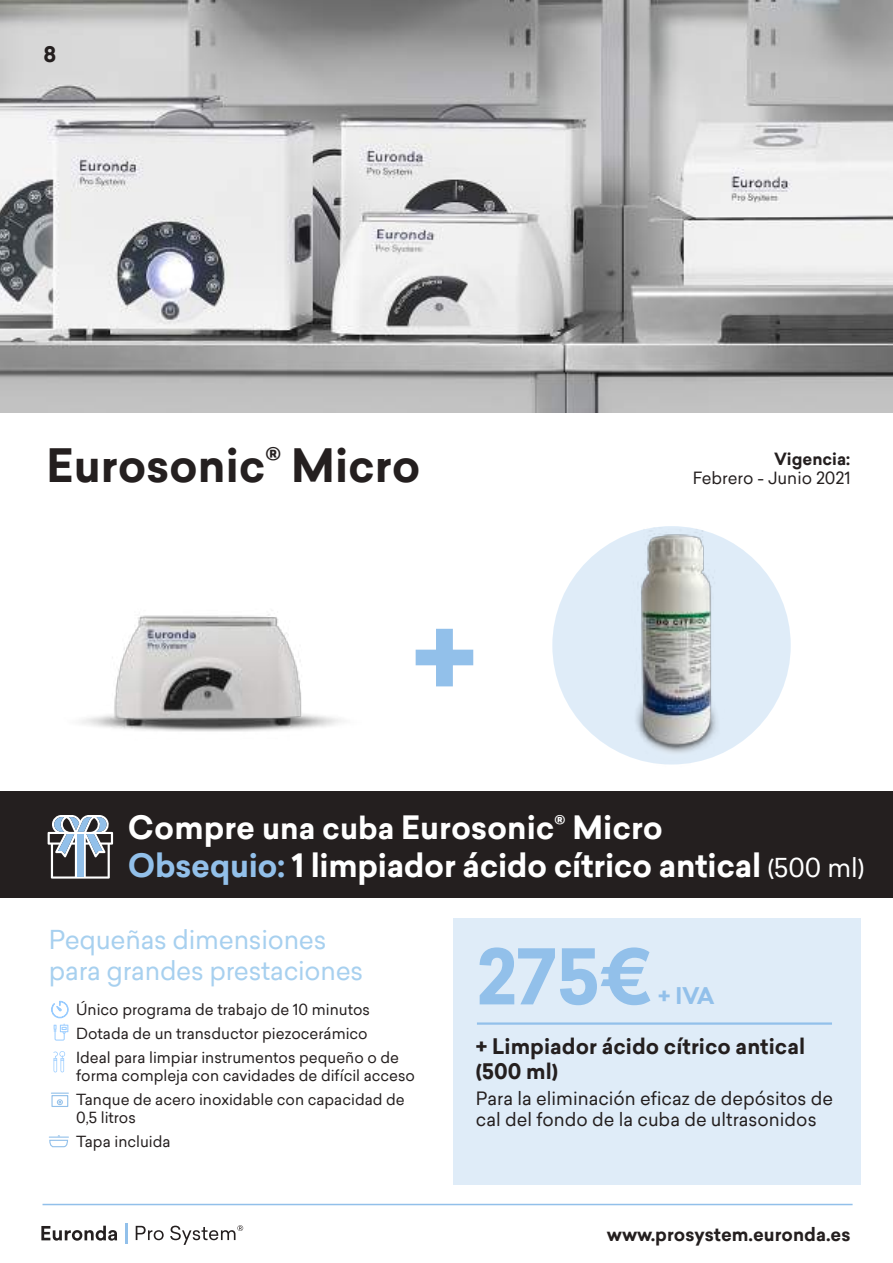
<style>
.page{position:relative;width:893px;height:1263px;background:#fff}
.page>*{position:absolute;margin:0;border:0;box-sizing:border-box;transform-origin:0 0}
.t1{font:700 118.5px "Sailec";color:#92c0ea}
.t2{font:700 75px "Sailec";color:#92c0ea}
.t3{font:700 45px "Sailec";color:#241f1f}
.t4{font:700 31.5px/37.5px "Sailec";letter-spacing:-.01em;color:#fff}
.t5{font:25.5px/30.6px "Sailec";letter-spacing:-.01em;color:#a7d0ef}
.t6{font:700 22.5px "Sailec";color:#92c0ea}
.t7{font:700 21px/25.2px "Sailec";color:#241f1f}
.t8{font:18px/21.6px "Sailec";color:#241f1f}
.t9{font:700 18px "Sailec";color:#241f1f}
.t10{font:16.5px "Sailec";color:#241f1f}
.t11{font:700 16.5px "Sailec";color:#241f1f}
.t12{font:15px/24px "Sailec";color:#241f1f}
.s1{font-size:30px}
.s2{color:#92c0ea}
.s3{font-weight:400;font-size:25.5px}
</style>
<div class="page">
<hr style="left:43px;top:1204px;width:810px;height:1px;background:#92c0ea">
<hr style="left:125px;top:1224px;width:2px;height:20px;background:#92c0ea">
<svg style="left:41px;top:1226px;width:76px;height:15px"></svg>
<svg style="left:136px;top:1226px;width:28px;height:14px"></svg>
<svg style="left:170px;top:1225px;width:73px;height:20px"></svg>
<img style="left:0;top:0;width:893px;height:412px">
<img style="left:4px;top:614px;width:423px;height:178px">
<div style="left:0;top:792px;width:893px;height:106px;background:#241f1f"></div>
<svg style="left:48px;top:815px;width:65px;height:63px"></svg>
<div style="left:77px;top:834px;width:7px;height:42px;background:#92c0ea"></div>
<div style="left:453px;top:918px;width:408px;height:266px;background:#dfecf8"></div>
<img style="left:559px;top:526px;width:232px;height:239px">
<hr style="left:477px;top:1022px;width:355px;height:3px;background:#92c0ea">
<svg style="left:51px;top:1001px;width:18px;height:39px"></svg>
<div style="left:51px;top:1095px;width:17px;height:12px;border:1px solid #92c0ea"></div>
<svg style="left:51px;top:1092px;width:17px;height:13px"></svg>
<svg style="left:49px;top:1135px;width:20px;height:13px"></svg>
<svg style="left:53px;top:1051px;width:12px;height:21px"></svg>
<h3 class="t7" style="left:43px;top:42px;width:14px">8</h3>
<h3 class="t3" style="left:47px;top:433px;width:375px">Eurosonic<sup>®</sup> Micro</h3>
<h1 class="t1" style="left:412px;top:573px;width:66px">+</h1>
<p class="t11" style="left:774px;top:447px;width:78px">Vigencia:</p>
<p class="t10" style="left:693px;top:467px;width:159px">Febrero - Junio 2021</p>
<h3 class="t4" style="left:128px;top:810px;width:738px">Compre <span class="s1">una cuba</span> Eurosonic<sup>®</sup> Micro<br><span class="s2">Obsequio:</span> 1 limpiador ácido cítrico antical <span class="s3">(500 ml)</span></h3>
<h3 class="t5" style="left:49px;top:924px;width:316px">Pequeñas dimensiones para grandes prestaciones</h3>
<p class="t12" style="left:76px;top:997px;width:324px">Único programa de trabajo de 10 minutos<br>Dotada de un transductor piezocerámico<br>Ideal para limpiar instrumentos pequeño o de</p>
<p class="t12" style="left:76px;top:1063px;width:340px">forma compleja con cavidades de difícil acceso<br>Tanque de acero inoxidable con capacidad de</p>
<p class="t12" style="left:76px;top:1105px;width:96px">0,5 litros<br>Tapa incluida</p>
<h2 class="t2" style="left:476px;top:923px;width:178px">275€</h2>
<h3 class="t6" style="left:658px;top:980px;width:58px">+ IVA</h3>
<h3 class="t7" style="left:476px;top:1034px;width:331px">+ Limpiador ácido cítrico antical (500 ml)</h3>
<p class="t8" style="left:476px;top:1087px;width:359px">Para la eliminación eficaz de depósitos de cal del fondo de la cuba de ultrasonidos</p>
<p class="t9" style="left:607px;top:1221px;width:245px">www.prosystem.euronda.es</p>
</div>
